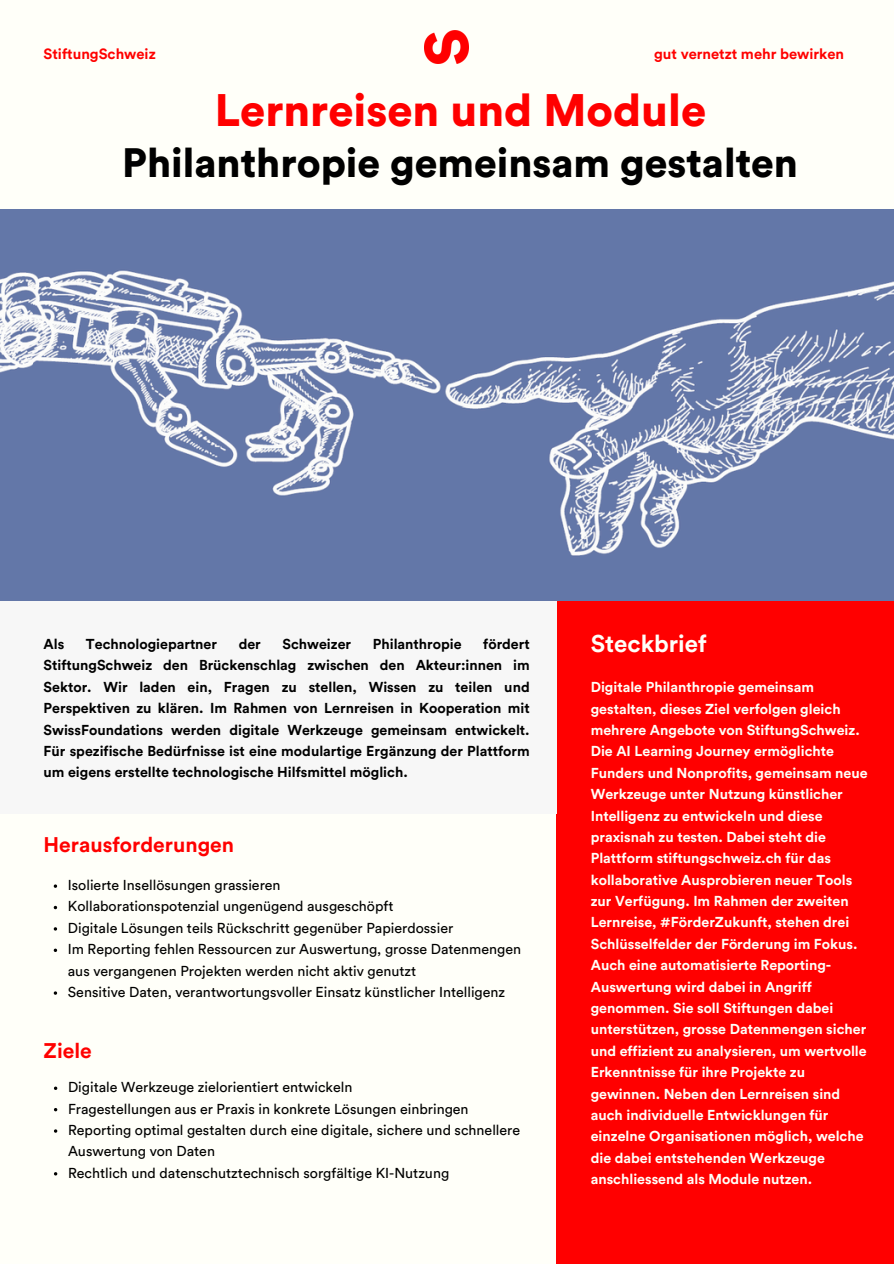
<style>
.page{position:relative;width:894px;height:1264px;background:#fff}
.page>*{position:absolute;margin:0;border:0;box-sizing:border-box;transform-origin:0 0}
.t1{font:900 45px "Circular Std";color:#f00}
.t2{font:900 40.65px "Circular Std";color:#000}
.t3{font:700 24px "Circular Std";color:#fffff9}
.t4{font:700 21px "Circular Std";color:#f00}
.t5{font:700 14.7px "Circular Std";color:#f00}
.t6{font:700 14.25px/21.3px "Circular Std";color:#fffff9}
.t7{font:14.25px/21.3px "Circular Std";color:#000}
.t8{font:700 14.25px/21.3px "Circular Std";color:#000;text-align:justify}
</style>
<div class="page">
<div style="left:0;top:0;width:893px;height:1263px;background:#fffff9"></div>
<img style="left:0;top:210px;width:893px;height:391px">
<div style="left:556px;top:601px;width:337px;height:662px;background:#f00"></div>
<div style="left:0;top:601px;width:556px;height:212px;background:#f7f7f7"></div>
<img style="left:424px;top:31px;width:44px;height:32px">
<svg style="left:54px;top:948px;width:3px;height:4px"></svg>
<h1 class="t5" style="left:44px;top:47px;width:114px">StiftungSchweiz</h1>
<h1 class="t5" style="left:654px;top:47px;width:191px">gut vernetzt mehr bewirken</h1>
<h4 class="t1" style="left:215px;top:90px;width:493px">Lernreisen und Module</h4>
<h4 class="t2" style="left:122px;top:144px;width:677px">Philanthropie gemeinsam gestalten</h4>
<h4 class="t8" style="left:44px;top:634px;width:22px">Als</h4>
<h4 class="t8" style="left:86px;top:634px;width:133px">Technologiepartner</h4>
<h4 class="t8" style="left:239px;top:634px;width:24px">der</h4>
<h4 class="t8" style="left:282px;top:634px;width:70px">Schweizer</h4>
<h4 class="t8" style="left:373px;top:634px;width:90px">Philanthropie</h4>
<h4 class="t8" style="left:44px;top:634px;width:487px;text-indent:439px">fördert StiftungSchweiz den Brückenschlag zwischen den Akteur:innen im Sektor. Wir laden ein, Fragen zu stellen, Wissen zu teilen und Perspektiven zu klären. Im Rahmen von Lernreisen in Kooperation mit SwissFoundations werden digitale Werkzeuge gemeinsam entwickelt.<br>Für spezifische Bedürfnisse ist eine modulartige Ergänzung der Plattform um eigens erstellte technologische Hilfsmittel möglich.</h4>
<p class="t4" style="left:44px;top:835px;width:192px">Herausforderungen</p>
<h3 class="t7" style="left:68px;top:875px;width:214px">Isolierte Insellösungen grassieren</h3>
<p class="t7" style="left:68px;top:896px;width:327px">Kollaborationspotenzial ungenügend ausgeschöpft</p>
<p class="t7" style="left:68px;top:917px;width:387px">Digitale Lösungen teils Rückschritt gegenüber Papierdossier</p>
<p class="t7" style="left:68px;top:939px;width:455px">Im Reporting fehlen Ressourcen zur Auswertung, grosse Datenmengen aus vergangenen Projekten werden nicht aktiv genutzt</p>
<p class="t7" style="left:68px;top:981px;width:439px">Sensitive Daten, verantwortungsvoller Einsatz künstlicher Intelligenz</p>
<p class="t4" style="left:44px;top:1040px;width:50px">Ziele</p>
<p class="t7" style="left:68px;top:1077px;width:286px">Digitale Werkzeuge zielorientiert entwickeln</p>
<p class="t7" style="left:68px;top:1098px;width:402px">Fragestellungen aus er Praxis in konkrete Lösungen einbringen</p>
<h2 class="t7" style="left:68px;top:1119px;width:453px">Reporting optimal gestalten durch eine digitale, sichere und schnellere<br>Auswertung von Daten</h2>
<h4 class="t7" style="left:68px;top:1162px;width:382px">Rechtlich und datenschutztechnisch sorgfältige KI-Nutzung</h4>
<p class="t3" style="left:590px;top:632px;width:117px">Steckbrief</p>
<h3 class="t6" style="left:590px;top:677px;width:278px">Digitale Philanthropie gemeinsam gestalten, dieses Ziel verfolgen gleich mehrere Angebote von StiftungSchweiz.<br>Die AI Learning Journey ermöglichte Funders und Nonprofits, gemeinsam neue Werkzeuge unter Nutzung künstlicher Intelligenz zu entwickeln und diese praxisnah zu testen. Dabei steht die Plattform stiftungschweiz.ch für das kollaborative Ausprobieren neuer Tools zur Verfügung. Im Rahmen der zweiten Lernreise, #FörderZukunft, stehen drei Schlüsselfelder der Förderung im Fokus.<br>Auch eine automatisierte Reporting-Auswertung wird dabei in Angriff genommen. Sie soll Stiftungen dabei unterstützen, grosse Datenmengen sicher und effizient zu analysieren, um wertvolle Erkenntnisse für ihre Projekte zu gewinnen. Neben den Lernreisen sind auch individuelle Entwicklungen für einzelne Organisationen möglich, welche die dabei entstehenden Werkzeuge anschliessend als Module nutzen.</h3>
</div>
